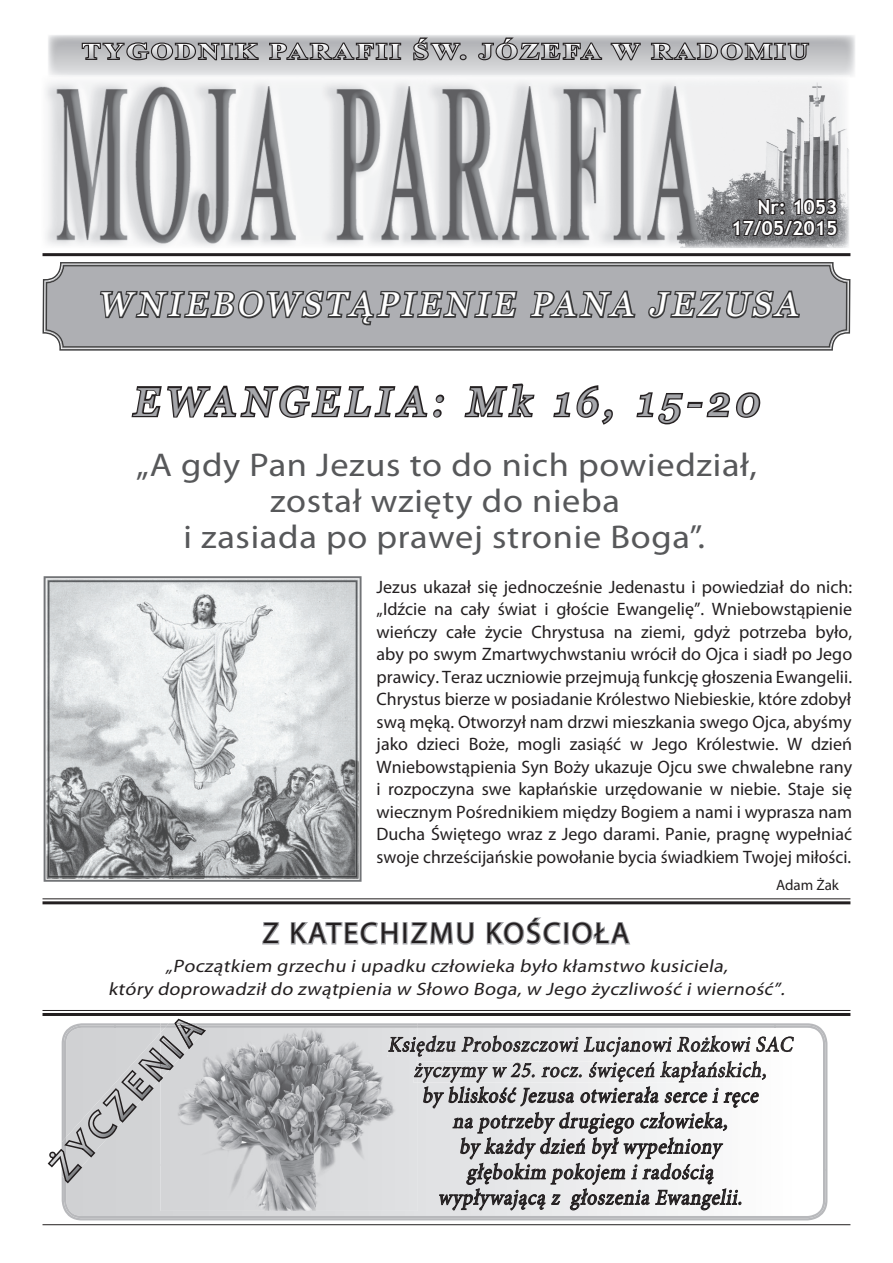
<style>
.page{position:relative;width:893px;height:1263px;background:#fff}
.page>*{position:absolute;margin:0;border:0;box-sizing:border-box;transform-origin:0 0}
.t1{font:italic 40.5px "Georgia";color:#a5a6aa}
.t2{font:37.5px "Myriad Pro";color:#fff}
.t3{font:italic 34.5px "Georgia";color:#fff}
.t4{font:33px/36px "Myriad Pro";letter-spacing:.02em;color:#57585a;text-align:center;scale:1.1 1}
.t5{font:30px "Myriad Pro";letter-spacing:.07em;color:#231f20}
.t6{font:700 22.5px "Times New Roman";letter-spacing:.09em;color:#fff;scale:1.26 1}
.t7{font:italic 21.6px/25.5px "Minion Pro";color:#231f20;text-align:center;scale:.9 1}
.t8{font:700 19.5px/21px "Trebuchet MS";color:#fff;text-align:right}
.t9{font:18px/22.5px "Myriad Pro";color:#231f20;text-align:justify}
.t10{font:italic 18px/22.5px "Myriad Pro";color:#231f20;text-align:center;scale:1.1 1}
.t11{font:15px "Myriad Pro";color:#231f20}
</style>
<div class="page">
<hr style="left:43px;top:1224px;width:807px;height:1px;background:#231f20">
<img style="left:45px;top:80px;width:804px;height:168px">
<hr style="left:48px;top:75px;width:801px;height:3px;background:#f5f5f6">
<hr style="left:43px;top:253px;width:807px;height:3px;background:#231f20">
<svg style="left:81px;top:41px;width:179px;height:21px;background:#807f81"></svg>
<svg style="left:268px;top:41px;width:134px;height:20px;background:#7b797c"></svg>
<svg style="left:412px;top:36px;width:56px;height:26px"></svg>
<svg style="left:476px;top:36px;width:127px;height:26px;background:#8a898b"></svg>
<svg style="left:609px;top:41px;width:33px;height:21px"></svg>
<svg style="left:650px;top:36px;width:160px;height:26px;background:#8c8b8d"></svg>
<svg style="left:262px;top:922px;width:18px;height:23px"></svg>
<svg style="left:290px;top:921px;width:109px;height:24px"></svg>
<div style="left:403px;top:922px;width:4px;height:22px;border:2px solid #a8a9ad"></div>
<svg style="left:410px;top:922px;width:64px;height:23px"></svg>
<svg style="left:486px;top:917px;width:75px;height:28px"></svg>
<div style="left:564px;top:922px;width:5px;height:22px;border:2px solid #a8a9ad"></div>
<svg style="left:572px;top:921px;width:59px;height:24px"></svg>
<hr style="left:43px;top:1013px;width:807px;height:3px;background:#231f20">
<hr style="left:43px;top:1010px;width:807px;height:1px;background:#231f20">
<hr style="left:43px;top:901px;width:807px;height:3px;background:#231f20">
<hr style="left:43px;top:898px;width:807px;height:1px;background:#231f20">
<svg style="left:46px;top:265px;width:801px;height:83px;background:#aeafb2"></svg>
<svg style="left:98px;top:197px;width:741px;height:228px"></svg>
<svg style="left:44px;top:576px;width:318px;height:306px;background:#a9aaac"></svg>
<img style="left:48px;top:580px;width:310px;height:298px">
<img style="left:64px;top:1170px;width:761px;height:48px">
<img style="left:775px;top:1025px;width:50px;height:145px">
<img style="left:161px;top:1028px;width:257px;height:183px">
<svg style="left:388px;top:1035px;width:406px;height:180px"></svg>
<svg style="left:48px;top:1019px;width:158px;height:164px;background:#c6c7c8"></svg>
<img style="left:177px;top:1028px;width:27px;height:20px">
<img style="left:174px;top:1023px;width:20px;height:2px">
<img style="left:176px;top:1025px;width:24px;height:3px">
<img style="left:161px;top:1035px;width:22px;height:44px">
<p class="t6" style="left:82px;top:36px;width:578px">TYGODNIK PARAFII ŚW. JÓZEFA W RADOMIU</p>
<p class="t8" style="left:731px;top:196px;width:108px">Nr: 1053<br>17/05/2015</p>
<h3 class="t3" style="left:98px;top:285px;width:708px">WNIEBOWSTĄ PIENIE PANA JEZUSA</h3>
<h1 class="t1" style="left:132px;top:379px;width:637px">EWANGELIA: Mk 16, 15-20</h1>
<h3 class="t4" style="left:136px;top:447px;width:566px">„A gdy Pan Jezus to do nich powiedział, został wzięty do nieba<br>i zasiada po prawej stronie Boga”.</h3>
<p class="t9" style="left:377px;top:576px;width:477px">Jezus ukazał się jednocześnie Jedenastu i powiedział do nich: „Idźcie na cały świat i głoście Ewangelię”. Wniebowstąpienie wieńczy całe życie Chrystusa na ziemi, gdyż potrzeba było, aby po swym Zmartwychwstaniu wrócił do Ojca i siadł po Jego prawicy. Teraz uczniowie przejmują funkcję głoszenia Ewangelii.<br>Chrystus bierze w posiadanie Królestwo Niebieskie, które zdobył swą męką. Otworzył nam drzwi mieszkania swego Ojca, abyśmy jako dzieci Boże, mogli zasiąść w Jego Królestwie. W dzień Wniebowstąpienia Syn Boży ukazuje Ojcu swe chwalebne rany i rozpoczyna swe kapłańskie urzędowanie w niebie. Staje się wiecznym Pośrednikiem między Bogiem a nami i wyprasza nam Ducha Świętego wraz z Jego darami. Panie, pragnę wypełniać swoje chrześcijańskie powołanie bycia świadkiem Twojej miłości.</p>
<p class="t11" style="left:776px;top:876px;width:64px">Adam Żak</p>
<h3 class="t5" style="left:262px;top:917px;width:368px">Z KATECHIZMU KOŚCIOŁA</h3>
<p class="t10" style="left:108px;top:955px;width:620px">„Początkiem grzechu i upadku człowieka było kłamstwo kusiciela,<br>który doprowadził do zwątpienia w Słowo Boga, w Jego życzliwość i wierność”.</p>
<h2 class="t2" style="left:43px;top:1160px;width:206px;rotate:-48deg">ŻYCZENIA</h2>
<p class="t7" style="left:388px;top:1032px;width:456px">Księdzu ProboszczowiLucj anowiRożkowiSAC życzymy w 25.rocz.święceń kapłańskich,<br>by bliskość Jezusa otwierała serce iręce<br>na potrzeby drugiego człowieka,<br>by każdy dzień byłwypełniony<br>głębokim pokoj em iradością<br>wypływającą z głoszenia Ewangelii.</p>
</div>
